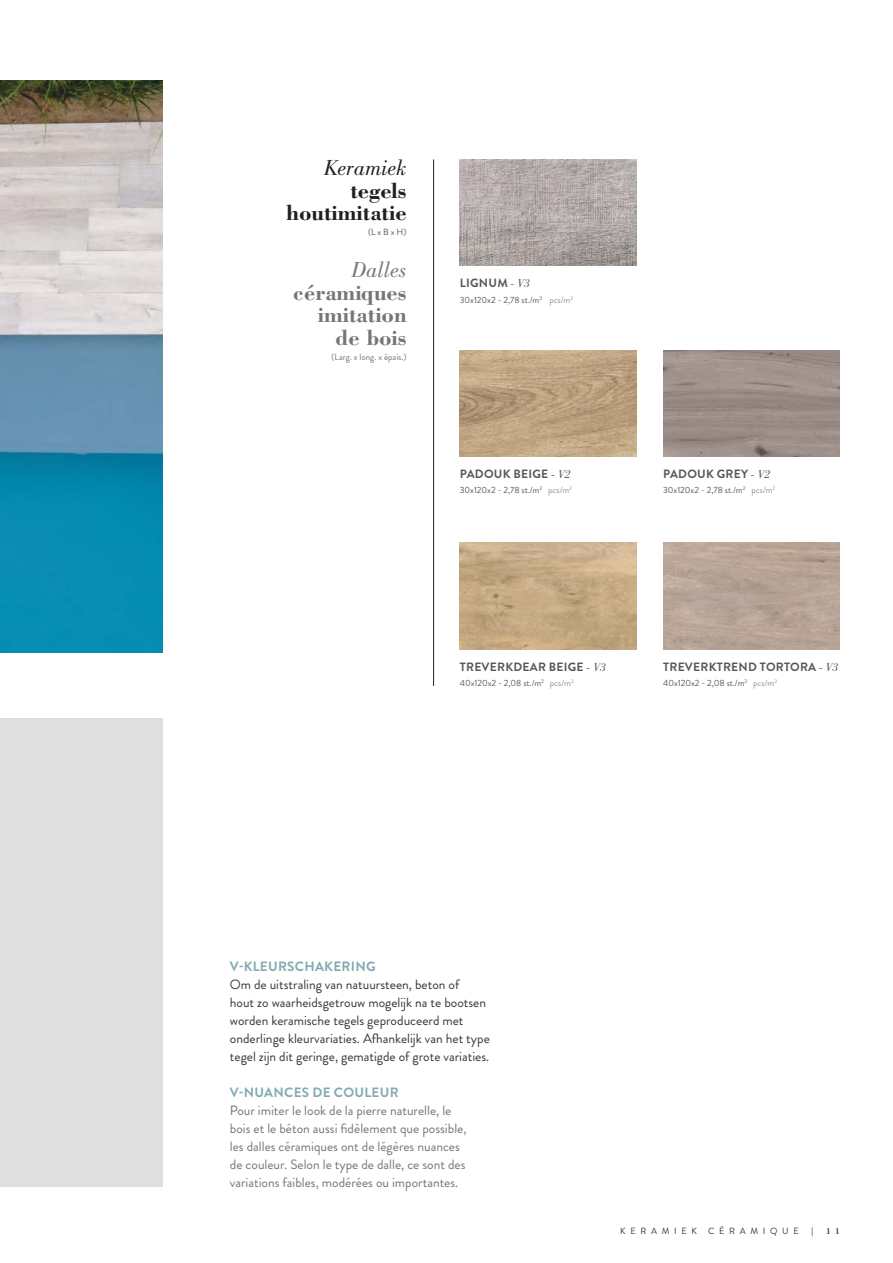
<style>
.page{position:relative;width:893px;height:1263px;background:#fff}
.page>*{position:absolute;margin:0;border:0;box-sizing:border-box;transform-origin:0 0}
.t1{font:700 22.5px/22.5px "Bodoni Std";color:#767577;text-align:right}
.t2{font:700 22.5px/22.5px "Bodoni Std";color:#241f1f;text-align:right}
.t3{font:italic 22.5px "Bodoni Std";color:#241f1f}
.t4{font:italic 22.5px "Bodoni Std";color:#767577}
.t5{font:13.5px/18px "Brandon Grotesque";color:#393535}
.t6{font:13.5px/18px "Brandon Grotesque";color:#767577}
.t7{font:700 13.5px "Brandon Grotesque";letter-spacing:.02em;color:#82aab3}
.t8{font:700 12px "Brandon Grotesque";letter-spacing:.02em;color:#5a5758}
.t9{font:9px "Brandon Grotesque";color:#5a5758}
.t10{font:9px "Brandon Grotesque";color:#767577}
.t11{font:9px "Brandon Grotesque";letter-spacing:.52em;color:#393535}
.t12{font:9px "Bodoni Std";color:#241f1f}
.s1{font-family:"Bodoni Std";font-weight:400;font-style:italic}
.s2{color:#909092}
.s3{font-family:"Bodoni Std";color:#241f1f}
</style>
<div class="page">
<div style="left:0;top:719px;width:163px;height:468px;background:#e0dfdf"></div>
<img style="left:0;top:81px;width:163px;height:571px">
<img style="left:460px;top:159px;width:176px;height:107px">
<img style="left:460px;top:350px;width:176px;height:106px">
<img style="left:663px;top:350px;width:177px;height:106px">
<img style="left:460px;top:543px;width:176px;height:106px">
<img style="left:663px;top:543px;width:177px;height:106px">
<hr style="left:433px;top:159px;width:1px;height:527px;background:#241f1f">
<h1 class="t3" style="left:324px;top:155px;width:84px">Keramiek</h1>
<h1 class="t2" style="left:287px;top:178px;width:122px">tegels houtimitatie</h1>
<p class="t9" style="left:368px;top:226px;width:40px">(L x B x H)</p>
<h1 class="t4" style="left:352px;top:257px;width:57px">Dalles</h1>
<h1 class="t1" style="left:293px;top:280px;width:115px">céramiques imitation de bois</h1>
<p class="t10" style="left:331px;top:350px;width:77px">(Larg. x long. x épais.)</p>
<p class="t8" style="left:460px;top:275px;width:72px">LIGNUM <span class="s1">- V3</span></p>
<p class="t9" style="left:460px;top:293px;width:115px">30x120x2 - 2,78 st./m<sup>2</sup> <span class="s2">pcs/m</span><sup>2</sup></p>
<p class="t8" style="left:460px;top:466px;width:112px">PADOUK BEIGE <span class="s1">- V2</span></p>
<p class="t9" style="left:460px;top:484px;width:114px">30x120x2 - 2,78 st./m<sup>2</sup> <span class="s2">pcs/m</span><sup>2</sup></p>
<p class="t8" style="left:663px;top:466px;width:109px">PADOUK GREY <span class="s1">- V2</span></p>
<p class="t9" style="left:663px;top:484px;width:114px">30x120x2 - 2,78 st./m<sup>2</sup> <span class="s2">pcs/m</span><sup>2</sup></p>
<p class="t8" style="left:460px;top:658px;width:148px">TREVERKDEAR BEIGE <span class="s1">- V3</span></p>
<p class="t9" style="left:460px;top:677px;width:116px">40x120x2 - 2,08 st./m<sup>2</sup> <span class="s2">pcs/m</span><sup>2</sup></p>
<p class="t8" style="left:663px;top:658px;width:177px">TREVERKTREND TORTORA <span class="s1">- V3</span></p>
<p class="t9" style="left:663px;top:677px;width:116px">40x120x2 - 2,08 st./m<sup>2</sup> <span class="s2">pcs/m</span><sup>2</sup></p>
<p class="t7" style="left:230px;top:957px;width:147px">V-KLEURSCHAKERING</p>
<p class="t5" style="left:230px;top:976px;width:261px">Om de uitstraling van natuursteen, beton of<br>hout zo waarheidsgetrouw mogelijk na te bootsen worden keramische tegels geproduceerd met onderlinge kleurvariaties. Afhankelijk van het type tegel zijn dit geringe, gematigde of grote variaties.</p>
<p class="t7" style="left:230px;top:1083px;width:170px">V-NUANCES DE COULEUR</p>
<p class="t6" style="left:230px;top:1102px;width:238px">Pour imiter le look de la pierre naturelle, le bois et le béton aussi fidèlement que possible, les dalles céramiques ont de légères nuances de couleur. Selon le type de dalle, ce sont des variations faibles, modérées ou importantes.</p>
<p class="t11" style="left:620px;top:1225px;width:196px">KERAMIEK CÉRAMIQUE <span class="s3">|</span></p>
<p class="t12" style="left:826px;top:1226px;width:15px">1 1</p>
</div>
